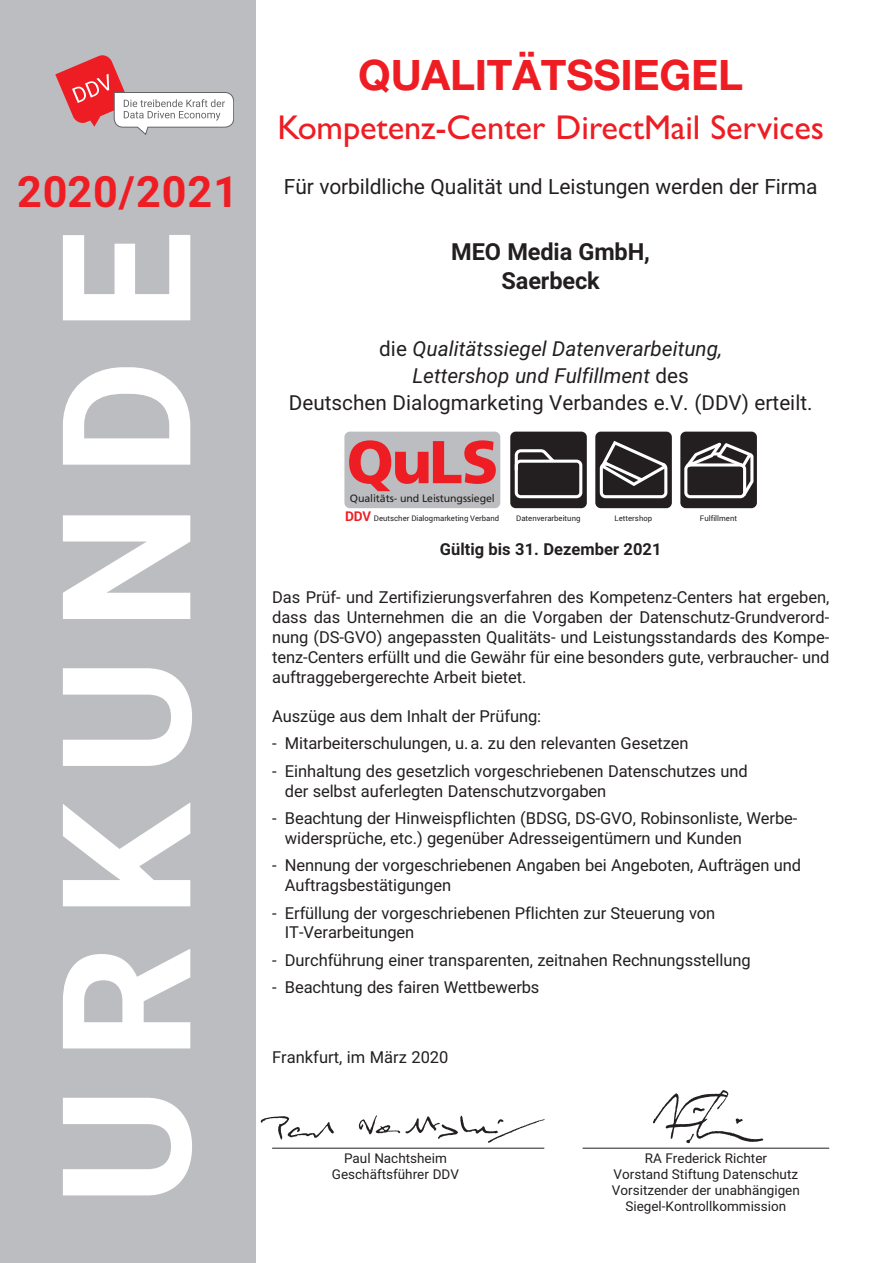
<style>
.page{position:relative;width:893px;height:1263px;background:#fff}
.page>*{position:absolute;margin:0;border:0;box-sizing:border-box;transform-origin:0 0}
.t1{font:700 179.25px "Roboto";letter-spacing:.155em;color:#fff}
.t2{font:700 43.2px "Roboto";letter-spacing:.025em;color:#ee1d23}
.t3{font:700 42px "Helvetica Neue LT Std";letter-spacing:-.005em;color:#ee1d23}
.t4{font:34.5px "Gill Sans";letter-spacing:-.005em;color:#ee1d23}
.t5{font:700 23.55px/28.5px "Roboto";letter-spacing:-.005em;color:#231f20;text-align:center}
.t6{font:21px "Roboto";letter-spacing:-.005em;color:#231f20}
.t7{font:italic 20.7px/27px "Roboto";color:#231f20;text-align:center}
.t8{font:16.5px/19.8px "Roboto";letter-spacing:-.005em;color:#231f20}
.t9{font:700 16.5px "Roboto";color:#231f20}
.t10{font:13.5px/16px "Roboto";color:#231f20;text-align:center}
.t11{font:10.65px "Frutiger";letter-spacing:-.01em;color:#231f20}
.t12{font:7.65px "Roboto";color:#231f20}
.s1{font-style:normal}
.s2{font-weight:700;font-size:13.5px;color:#ee1d23}
</style>
<div class="page">
<hr style="left:272px;top:1148px;width:272px;height:1px;background:#231f20">
<img style="left:260px;top:1115px;width:285px;height:28px">
<div style="left:344px;top:432px;width:156px;height:76px;background:#bcbdc0;border-radius:5px"></div>
<svg style="left:349px;top:440px;width:147px;height:51px"></svg>
<div style="left:510px;top:432px;width:77px;height:76px;background:#231f20;border-radius:5px"></div>
<div style="left:515px;top:460px;width:67px;height:38px;border:3px solid #fff;border-radius:4px"></div>
<svg style="left:514px;top:449px;width:44px;height:24px"></svg>
<div style="left:595px;top:432px;width:77px;height:76px;background:#231f20;border-radius:5px"></div>
<div style="left:600px;top:463px;width:67px;height:35px;border:3px solid #fff;border-radius:4px"></div>
<svg style="left:600px;top:441px;width:67px;height:45px"></svg>
<div style="left:680px;top:432px;width:77px;height:76px;background:#231f20;border-radius:5px"></div>
<div style="left:684px;top:463px;width:62px;height:35px;border:3px solid #fff;border-radius:4px"></div>
<svg style="left:684px;top:442px;width:69px;height:54px"></svg>
<hr style="left:583px;top:1148px;width:246px;height:1px;background:#231f20">
<img style="left:644px;top:1090px;width:128px;height:59px">
<div style="left:0;top:0;width:255px;height:1263px;background:#bcbdc0"></div>
<svg style="left:55px;top:55px;width:179px;height:80px"></svg>
<h2 class="t2" style="left:17px;top:174px;width:223px">2020/2021</h2>
<h1 class="t1" style="left:56px;top:1205px;width:976px;rotate:-90deg">URKUNDE</h1>
<h3 class="t3" style="left:358px;top:50px;width:386px">QUALITÄTSSIEGEL</h3>
<h3 class="t4" style="left:277px;top:115px;width:548px">Kompetenz-Center DirectMail Services</h3>
<p class="t6" style="left:284px;top:179px;width:535px">Für vorbildliche Qualität und Leistungen werden der Firma</p>
<h3 class="t5" style="left:451px;top:239px;width:200px">MEO Media GmbH,<br>Saerbeck</h3>
<p class="t7" style="left:289px;top:337px;width:525px"><span class="s1">die</span> Qualitätssiegel Datenverarbeitung,<br>Lettershop und Fulfillment <span class="s1">des<br>Deutschen Dialogmarketing Verbandes e.V. (DDV) erteilt.</span></p>
<p class="t11" style="left:350px;top:494px;width:146px">Qualitäts- und Leistungssiegel</p>
<p class="t12" style="left:345px;top:515px;width:156px"><span class="s2">DDV</span> Deutscher Dialogmarketing Verband</p>
<p class="t12" style="left:516px;top:515px;width:66px">Datenverarbeitung</p>
<p class="t12" style="left:615px;top:515px;width:39px">Lettershop</p>
<p class="t12" style="left:700px;top:515px;width:39px">Fulfillment</p>
<p class="t9" style="left:440px;top:542px;width:223px">Gültig bis 31. Dezember 2021</p>
<p class="t8" style="left:272px;top:589px;width:559px;text-align:justify">Das Prüf- und Zertifizierungsverfahren des Kompetenz-Centers hat ergeben, dass das Unternehmen die an die Vorgaben der Datenschutz-Grundver ord - nung (DS-GVO) angepassten Qualitäts- und Leistungsstandards des Kompe - tenz-Centers erfüllt und die Gewähr für eine besonders gute, verbraucher- und auftraggeber gerechte Arbeit bietet.</p>
<p class="t8" style="left:272px;top:708px;width:271px">Auszüge aus dem Inhalt der Prüfung:</p>
<p class="t8" style="left:272px;top:735px;width:418px">- Mitarbeiterschulungen, u.a. zu den relevanten Gesetzen</p>
<p class="t8" style="left:285px;top:762px;width:464px;text-indent:-13px">- Einhaltung des gesetzlich vorgeschriebenen Datenschutzes und der selbst auferlegten Datenschutzvorgaben</p>
<p class="t8" style="left:285px;top:810px;width:514px;text-indent:-13px">- Beachtung der Hinweispflichten (BDSG, DS-GVO, Robinsonliste, Werbe - wider sprüche, etc.) gegenüber Adresseigentümern und Kunden</p>
<p class="t8" style="left:285px;top:857px;width:518px;text-indent:-13px">- Nennung der vorgeschriebenen Angaben bei Angeboten, Aufträgen und<br>Auftragsbestätigungen</p>
<p class="t8" style="left:285px;top:904px;width:432px;text-indent:-13px">- Erfüllung der vorgeschriebenen Pflichten zur Steuerung von<br>IT-Verarbeitungen</p>
<p class="t8" style="left:272px;top:951px;width:480px">- Durchführung einer transparenten, zeitnahen Rechnungsstellung</p>
<p class="t8" style="left:272px;top:979px;width:269px">- Beachtung des fairen Wettbewerbs</p>
<p class="t8" style="left:272px;top:1048px;width:178px">Frankfurt, im März 2020</p>
<p class="t10" style="left:332px;top:1151px;width:129px">Paul Nachtsheim<br>Geschäftsführer DDV</p>
<p class="t10" style="left:612px;top:1151px;width:189px">RA Frederick Richter<br>Vorstand Stiftung Datenschutz<br>Vorsitzender der unabhängigen</p>
<p class="t10" style="left:625px;top:1199px;width:162px">Siegel-Kontrollkommission</p>
</div>
